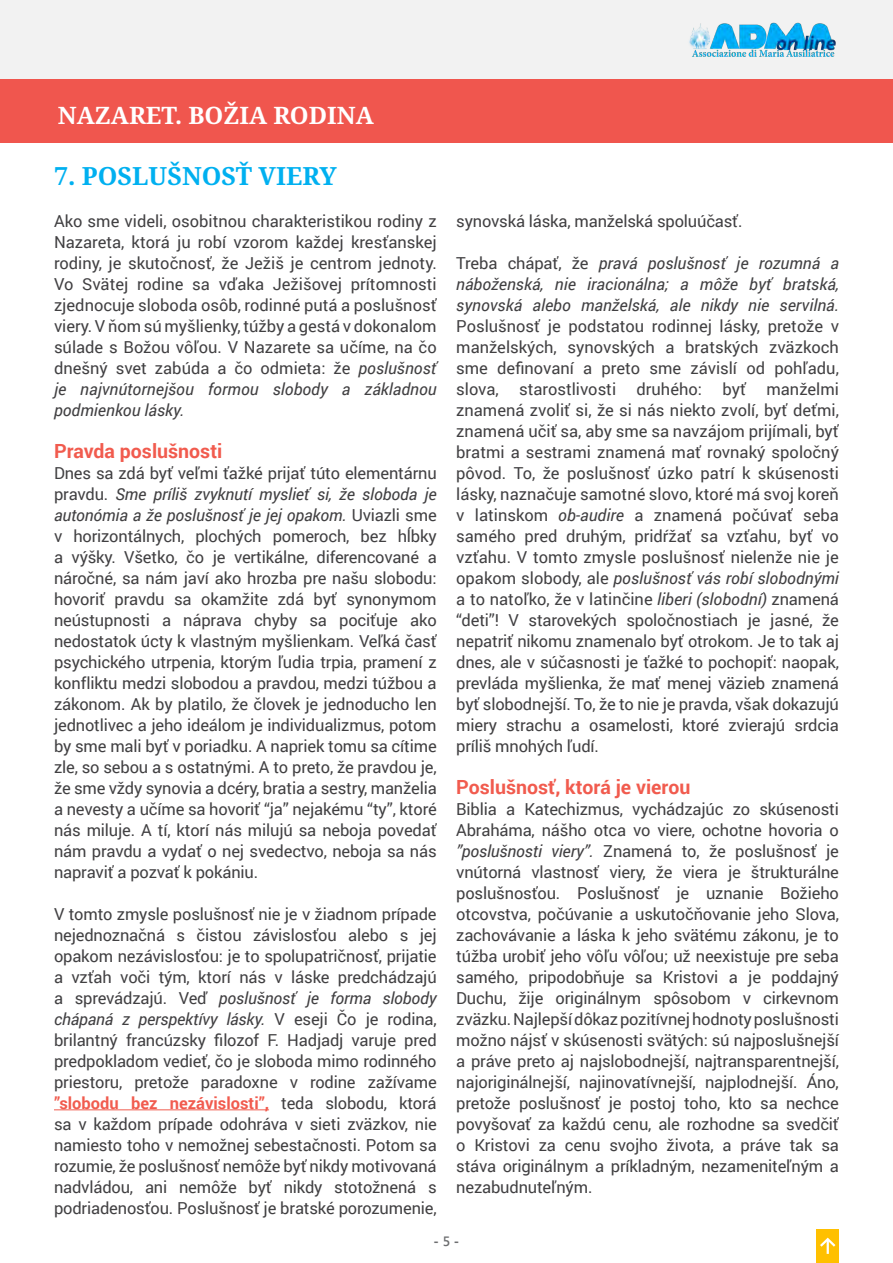
<style>
.page{position:relative;width:893px;height:1263px;background:#fff}
.page>*{position:absolute;margin:0;border:0;box-sizing:border-box;transform-origin:0 0}
.t1{font:700 25.05px "Noto Serif";color:#00b0f0}
.t2{font:700 24px "Noto Serif";color:#fff}
.t3{font:700 19.5px "Roboto";color:#f15b4e}
.t4{font:16.5px/21px "Roboto";letter-spacing:-.01em;color:#414042;text-align:justify}
.t5{font:700 13.5px "Segoe UI";color:#6d6e70}
.s1{font-style:italic}
.s2{font-weight:700;color:#f15b4e}
.s3{font-weight:600}
</style>
<div class="page">
<div style="left:0;top:0;width:893px;height:80px;background:#f2f2f2"></div>
<img style="left:689px;top:22px;width:147px;height:35px">
<div style="left:816px;top:1229px;width:23px;height:34px;background:#ffc000"></div>
<svg style="left:820px;top:1237px;width:16px;height:17px"></svg>
<hr style="left:54px;top:1109px;width:215px;height:1px;background:#f15b4e">
<div style="left:0;top:80px;width:893px;height:62px;background:#f0564e"></div>
<p class="t2" style="left:58px;top:98px;width:317px">NAZARET. BOŽIA RODINA</p>
<p class="t1" style="left:54px;top:158px;width:284px">7. POSLUŠNOSŤ VIERY</p>
<p class="t4" style="left:54px;top:210px;width:384px">Ako sme videli, osobitnou charakteristikou rodiny z Nazareta, ktorá ju robí vzorom každej kresťanskej rodiny, je skutočnosť, že Ježiš je centrom jednoty.<br>Vo Svätej rodine sa vďaka Ježišovej prítomnosti zjednocuje sloboda osôb, rodinné putá a poslušnosť viery. V ňom sú myšlienky, túžby a gestá v dokonalom súlade s Božou vôľou. V Nazarete sa učíme, na čo dnešný svet zabúda a čo odmieta: že <span class="s1">poslušnosť je najvnútornejšou formou slobody a základnou podmienkou lásky.</span></p>
<p class="t3" style="left:54px;top:437px;width:170px">Pravda poslušnosti</p>
<p class="t4" style="left:54px;top:462px;width:384px">Dnes sa zdá byť veľmi ťažké prijať túto elementárnu pravdu. <span class="s1">Sme príliš zvyknutí myslieť si, že sloboda je autonómia a že poslušnosť je jej opakom.</span> Uviazli sme v horizontálnych, plochých pomeroch, bez hĺbky a výšky. Všetko, čo je vertikálne, diferencované a náročné, sa nám javí ako hrozba pre našu slobodu: hovoriť pravdu sa okamžite zdá byť synonymom neústupnosti a náprava chyby sa pociťuje ako nedostatok úcty k vlastným myšlienkam. Veľká časť psychického utrpenia, ktorým ľudia trpia, pramení z konfliktu medzi slobodou a pravdou, medzi túžbou a zákonom. Ak by platilo, že človek je jednoducho len jednotlivec a jeho ideálom je individualizmus, potom by sme mali byť v poriadku. A napriek tomu sa cítime zle, so sebou a s ostatnými. A to preto, že pravdou je, že sme vždy synovia a dcéry, bratia a sestry, manželia a nevesty a učíme sa hovoriť “ja” nejakému “ty”, ktoré nás miluje. A tí, ktorí nás milujú sa neboja povedať nám pravdu a vydať o nej svedectvo, neboja sa nás napraviť a pozvať k pokániu.</p>
<p class="t4" style="left:54px;top:903px;width:384px">V tomto zmysle poslušnosť nie je v žiadnom prípade nejednoznačná s čistou závislosťou alebo s jej opakom nezávislosťou: je to spolupatričnosť, prijatie a vzťah voči tým, ktorí nás v láske predchádzajú a sprevádzajú. Veď <span class="s1">poslušnosť je forma slobody chápaná z perspektívy lásky.</span> V eseji Čo je rodina, brilantný francúzsky filozof F. Hadjadj varuje pred predpokladom vedieť, čo je sloboda mimo rodinného priestoru, pretože paradoxne v rodine zažívame <span class="s2">”slobodu bez nezávislosti”,</span> teda slobodu, ktorá sa v každom prípade odohráva v sieti zväzkov, nie namiesto toho v nemožnej sebestačnosti. Potom sa rozumie, že poslušnosť nemôže byť nikdy motivovaná nadvládou, ani nemôže byť nikdy stotožnená s podriadenosťou. Poslušnosť je bratské porozumenie,</p>
<p class="t4" style="left:456px;top:210px;width:288px">synovská láska, manželská spoluúčasť.</p>
<p class="t4" style="left:456px;top:252px;width:384px">Treba chápať, že <span class="s1">pravá poslušnosť je rozumná a náboženská, nie iracionálna; a môže byť bratská, synovská alebo manželská, ale nikdy nie servilná.<br></span>Poslušnosť je podstatou rodinnej lásky, pretože v manželských, synovských a bratských zväzkoch sme definovaní a preto sme závislí od pohľadu, slova, starostlivosti druhého: byť manželmi znamená zvoliť si, že si nás niekto zvolí, byť deťmi, znamená učiť sa, aby sme sa navzájom prijímali, byť bratmi a sestrami znamená mať rovnaký spoločný pôvod. To, že poslušnosť úzko patrí k skúsenosti lásky, naznačuje samotné slovo, ktoré má svoj koreň v latinskom <span class="s1">ob-audire</span> a znamená počúvať seba samého pred druhým, pridŕžať sa vzťahu, byť vo vzťahu. V tomto zmysle poslušnosť nielenže nie je opakom slobody, ale <span class="s1">poslušnosť vás robí slobodnými </span>a to natoľko, že v latinčine <span class="s1">liberi (slobodní)</span> znamená “deti”! V starovekých spoločnostiach je jasné, že nepatriť nikomu znamenalo byť otrokom. Je to tak aj dnes, ale v súčasnosti je ťažké to pochopiť: naopak, prevláda myšlienka, že mať menej väzieb znamená byť slobodnejší. To, že to nie je pravda, však dokazujú miery strachu a osamelosti, ktoré zvierajú srdcia príliš mnohých ľudí.</p>
<p class="t3" style="left:456px;top:773px;width:236px">Poslušnosť, ktorá je vierou</p>
<p class="t4" style="left:456px;top:798px;width:384px">Biblia a Katechizmus, vychádzajúc zo skúsenosti Abraháma, nášho otca vo viere, ochotne hovoria o <span class="s1">”poslušnosti viery”.</span> Znamená to, že poslušnosť je vnútorná vlastnosť viery, že viera je štrukturálne poslušnosťou. Poslušnosť je uznanie Božieho otcovstva, počúvanie a uskutočňovanie jeho Slova, zachovávanie a láska k jeho svätému zákonu, je to túžba urobiť jeho vôľu vôľou; už neexistuje pre seba samého, pripodobňuje sa Kristovi a je poddajný Duchu, žije originálnym spôsobom v cirkevnom zväzku. Najlepší dôkaz pozitívnej hodnoty poslušnosti možno nájsť v skúsenosti svätých: sú najposlušnejší a práve preto aj najslobodnejší, najtransparentnejší, najoriginálnejší, najinovatívnejší, najplodnejší. Áno, pretože poslušnosť je postoj toho, kto sa nechce povyšovať za každú cenu, ale rozhodne sa svedčiť o Kristovi za cenu svojho života, a práve tak sa stáva originálnym a príkladným, nezameniteľným a nezabudnuteľným.</p>
<p class="t5" style="left:434px;top:1229px;width:27px">- <span class="s3">5</span> -</p>
</div>
